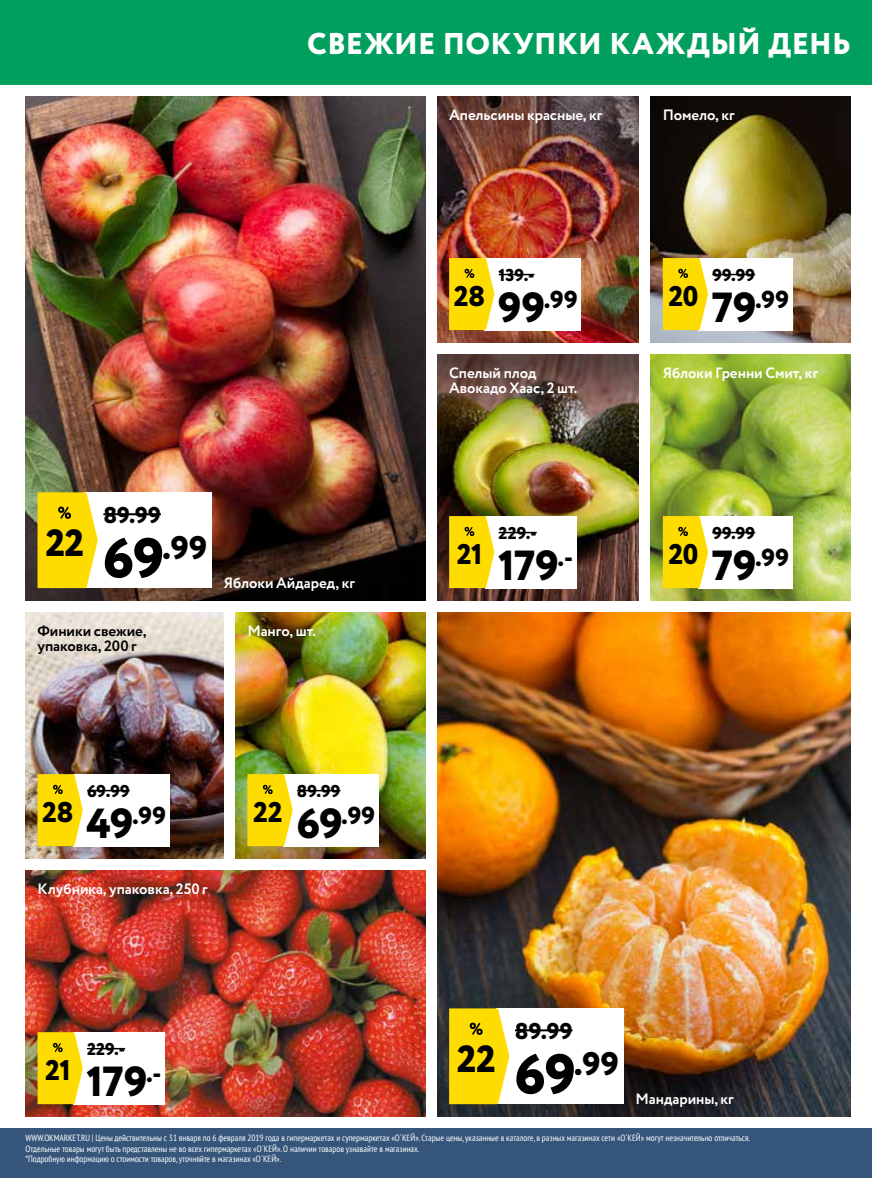
<style>
.page{position:relative;width:872px;height:1178px;background:#fff}
.page>*{position:absolute;margin:0;border:0;box-sizing:border-box;transform-origin:0 0}
.t1{font:800 42px "Circe";letter-spacing:-.005em;color:#000}
.t2{font:800 37.95px "Circe";color:#000}
.t3{font:800 32.55px "Circe";color:#000}
.t4{font:800 30px "Circe";letter-spacing:.015em;color:#fff}
.t5{font:800 28.5px "Circe";letter-spacing:-.02em;color:#000}
.t6{font:800 24.45px "Circe";letter-spacing:.01em;color:#000}
.t7{font:800 22.8px "Circe";letter-spacing:.005em;color:#000}
.t8{font:800 17.1px "Circe";letter-spacing:.01em;color:#000}
.t9{font:700 15px/15px "Circe";letter-spacing:-.005em;color:#fff}
.t10{font:700 15px/15px "Circe";letter-spacing:-.005em;color:#000}
.t11{font:condensed 9px/10.5px "PT Sans";color:#fff}
.s1{font-size:55.8px}
.s2{font-size:42px}
</style>
<div class="page">
<img style="left:651px;top:96px;width:199px;height:246px">
<img style="left:437px;top:450px;width:202px;height:150px">
<img style="left:651px;top:450px;width:199px;height:150px">
<img style="left:26px;top:96px;width:399px;height:504px">
<img style="left:235px;top:612px;width:190px;height:246px">
<img style="left:437px;top:612px;width:413px;height:504px">
<img style="left:437px;top:210px;width:202px;height:132px">
<img style="left:26px;top:612px;width:197px;height:246px">
<img style="left:437px;top:354px;width:202px;height:96px">
<svg style="left:651px;top:354px;width:199px;height:96px;background:#9bb541"></svg>
<img style="left:437px;top:96px;width:202px;height:114px">
<img style="left:26px;top:870px;width:399px;height:246px">
<div style="left:0;top:1128px;width:872px;height:50px;background:#35557b"></div>
<div style="left:283px;top:774px;width:96px;height:72px;background:#fff"></div>
<hr style="left:297px;top:790px;width:43px;height:1px;background:#000">
<svg style="left:247px;top:774px;width:46px;height:72px;background:#fadb19"></svg>
<div style="left:496px;top:1008px;width:127px;height:96px;background:#fff"></div>
<hr style="left:515px;top:1029px;width:57px;height:2px;background:#000">
<svg style="left:449px;top:1008px;width:60px;height:96px;background:#fadb16"></svg>
<div style="left:698px;top:258px;width:94px;height:72px;background:#fff"></div>
<hr style="left:712px;top:274px;width:43px;height:1px;background:#000">
<svg style="left:663px;top:258px;width:45px;height:72px;background:#fbdc17"></svg>
<div style="left:484px;top:516px;width:92px;height:72px;background:#fff"></div>
<hr style="left:498px;top:532px;width:39px;height:1px;background:#000">
<svg style="left:449px;top:516px;width:45px;height:72px;background:#fadb15"></svg>
<div style="left:698px;top:516px;width:94px;height:72px;background:#fff"></div>
<hr style="left:712px;top:532px;width:43px;height:1px;background:#000">
<svg style="left:663px;top:516px;width:45px;height:72px;background:#fbdc17"></svg>
<div style="left:85px;top:492px;width:127px;height:96px;background:#fff"></div>
<hr style="left:103px;top:513px;width:58px;height:2px;background:#000">
<svg style="left:38px;top:492px;width:60px;height:96px;background:#fbdc19"></svg>
<div style="left:484px;top:258px;width:97px;height:72px;background:#fff"></div>
<hr style="left:498px;top:274px;width:36px;height:1px;background:#000">
<svg style="left:449px;top:258px;width:45px;height:72px;background:#fbdb15"></svg>
<div style="left:73px;top:1032px;width:92px;height:72px;background:#fff"></div>
<hr style="left:87px;top:1048px;width:38px;height:1px;background:#000">
<svg style="left:38px;top:1032px;width:45px;height:72px;background:#fbdc19"></svg>
<div style="left:73px;top:774px;width:97px;height:72px;background:#fff"></div>
<hr style="left:87px;top:790px;width:43px;height:1px;background:#000">
<svg style="left:38px;top:774px;width:45px;height:72px;background:#fbdc19"></svg>
<div style="left:0;top:0;width:872px;height:84px;background:#009f5e"></div>
<h3 class="t4" style="left:307px;top:23px;width:545px">СВЕЖИЕ ПОКУПКИ КАЖДЫЙ ДЕНЬ</h3>
<h2 class="t2" style="left:45px;top:517px;width:40px">22</h2>
<h3 class="t7" style="left:103px;top:500px;width:59px">89.99</h3>
<h3 class="t3" style="left:103px;top:526px;width:106px"><span class="s1">69</span>.99</h3>
<h3 class="t10" style="left:38px;top:624px;width:110px">Финики свежие, упаковка, 200 г</h3>
<h3 class="t9" style="left:224px;top:576px;width:133px">Яблоки Айдаред, кг</h3>
<h3 class="t9" style="left:247px;top:624px;width:70px">Манго, шт.</h3>
<h3 class="t8" style="left:87px;top:780px;width:44px">69.99</h3>
<h3 class="t8" style="left:297px;top:780px;width:45px">89.99</h3>
<h3 class="t5" style="left:42px;top:793px;width:33px">28</h3>
<h3 class="t6" style="left:86px;top:799px;width:81px"><span class="s2">49</span>.99</h3>
<h3 class="t5" style="left:253px;top:793px;width:31px">22</h3>
<h3 class="t6" style="left:296px;top:799px;width:80px"><span class="s2">69</span>.99</h3>
<h3 class="t9" style="left:38px;top:882px;width:172px">Клубника, упаковка, 250 г</h3>
<h3 class="t5" style="left:45px;top:1051px;width:27px">21</h3>
<h3 class="t8" style="left:87px;top:1038px;width:40px">229.-</h3>
<h1 class="t1" style="left:86px;top:1053px;width:76px">179<sup>.-</sup></h1>
<h3 class="t9" style="left:449px;top:108px;width:155px">Апельсины красные, кг</h3>
<h3 class="t9" style="left:663px;top:108px;width:74px">Помело, кг</h3>
<h3 class="t8" style="left:498px;top:264px;width:37px">139.-</h3>
<h3 class="t8" style="left:712px;top:264px;width:44px">99.99</h3>
<h3 class="t5" style="left:454px;top:277px;width:33px">28</h3>
<h3 class="t6" style="left:498px;top:283px;width:81px"><span class="s2">99</span>.99</h3>
<h3 class="t5" style="left:668px;top:277px;width:32px">20</h3>
<h3 class="t6" style="left:711px;top:283px;width:79px"><span class="s2">79</span>.99</h3>
<h3 class="t9" style="left:449px;top:366px;width:130px">Спелый плод<br>Авокадо Хаас, 2 шт.</h3>
<h3 class="t9" style="left:663px;top:366px;width:157px">Яблоки Гренни Смит, кг</h3>
<h3 class="t8" style="left:498px;top:522px;width:40px">229.-</h3>
<h3 class="t8" style="left:712px;top:522px;width:44px">99.99</h3>
<h3 class="t5" style="left:457px;top:535px;width:27px">21</h3>
<h1 class="t1" style="left:498px;top:537px;width:76px">179<sup>.-</sup></h1>
<h3 class="t5" style="left:668px;top:535px;width:32px">20</h3>
<h3 class="t6" style="left:711px;top:541px;width:79px"><span class="s2">79</span>.99</h3>
<h2 class="t2" style="left:457px;top:1033px;width:40px">22</h2>
<h3 class="t7" style="left:515px;top:1016px;width:59px">89.99</h3>
<h3 class="t3" style="left:514px;top:1042px;width:106px"><span class="s1">69</span>.99</h3>
<h3 class="t9" style="left:635px;top:1092px;width:100px">Мандарины, кг</h3>
<p class="t11" style="left:26px;top:1132px;width:726px">WWW.OKMARKET.RU | Цены действительны с 31 января по 6 февраля 2019 года в гипермаркетах и супермаркетах «О´КЕЙ». Старые цены, указанные в каталоге, в разных магазинах сети «О´КЕЙ» могут незначительно отличаться.<br>Отдельные товары могут быть представлены не во всех гипермаркетах «О´КЕЙ». О наличии товаров узнавайте в магазинах.<br>*Подробную информацию о стоимости товаров, уточняйте в магазинах «О´КЕЙ».</p>
</div>
